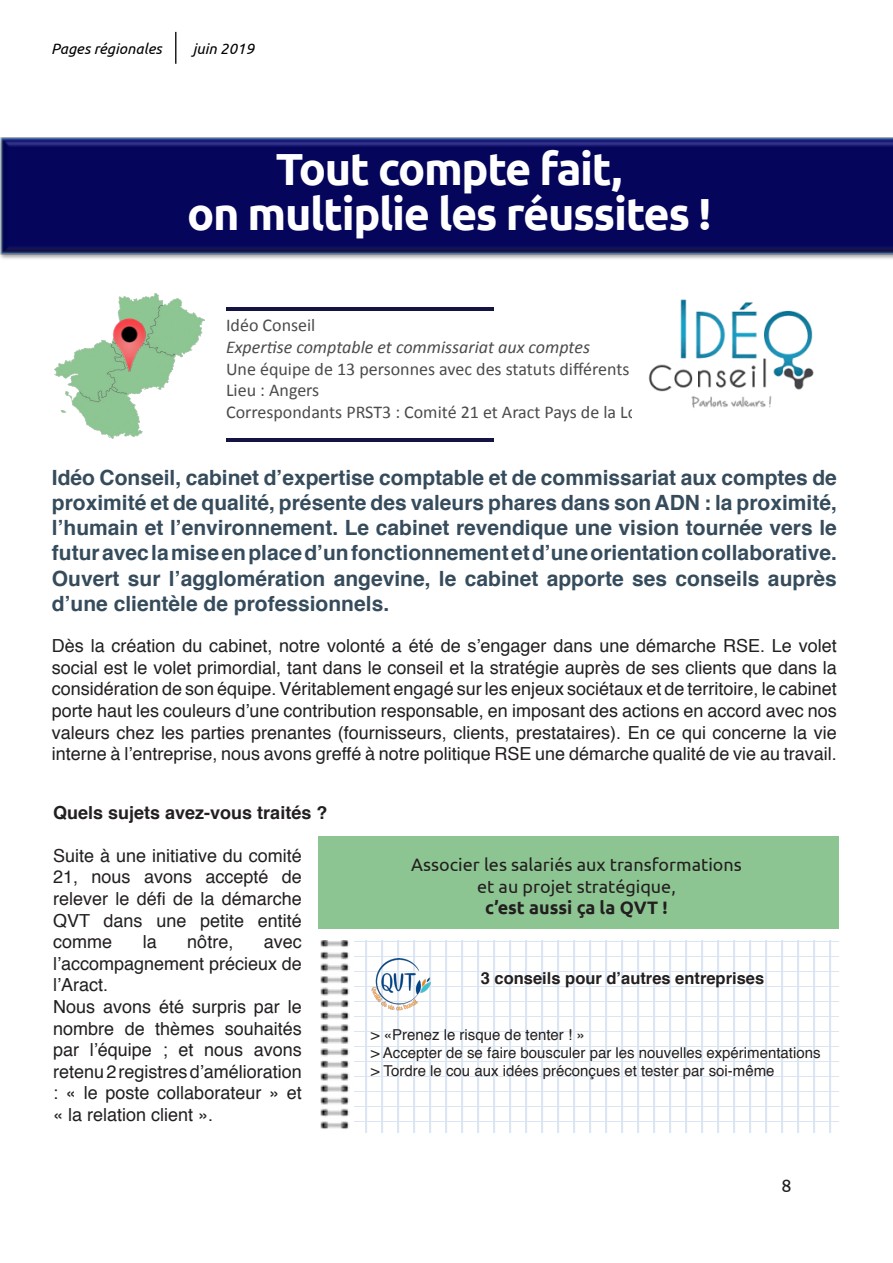
<style>
.page{position:relative;width:893px;height:1263px;background:#fff}
.page>*{position:absolute;margin:0;border:0;box-sizing:border-box;transform-origin:0 0}
.t1{font:700 45px "Ubuntu";letter-spacing:-.03em;color:#fff}
.t2{font:700 21px/25.2px "Helvetica";color:#364c5c;text-align:justify}
.t3{font:18px/21.6px "Helvetica";color:#231f20;text-align:justify}
.t4{font:18px "Calibri";color:#4b4a4d}
.t5{font:18px "Ubuntu";color:#231f20}
.t6{font:italic 18px "Calibri";color:#4b4a4d}
.t7{font:700 18px "Helvetica";color:#231f20}
.t8{font:700 18px "Ubuntu";color:#231f20}
.t9{font:700 16.5px "Helvetica";color:#231f20}
.t10{font:15px "Helvetica";color:#231f20}
.t11{font:italic 15px "Ubuntu";color:#000}
</style>
<div class="page">
<hr style="left:175px;top:32px;width:1px;height:32px;background:#231f20">
<img style="left:0;top:137px;width:893px;height:122px">
<hr style="left:226px;top:308px;width:268px;height:3px;background:#151343">
<hr style="left:226px;top:439px;width:268px;height:3px;background:#151343">
<img style="left:54px;top:293px;width:150px;height:145px">
<img style="left:107px;top:317px;width:44px;height:58px">
<div style="left:318px;top:836px;width:520px;height:93px;background:#8dc592"></div>
<svg style="left:354px;top:941px;width:485px;height:191px"></svg>
<img style="left:320px;top:940px;width:30px;height:189px">
<img style="left:369px;top:959px;width:62px;height:55px">
<img style="left:648px;top:299px;width:166px;height:109px">
<p class="t11" style="left:51px;top:40px;width:112px">Pages régionales</p>
<p class="t11" style="left:193px;top:40px;width:63px">juin 2019</p>
<p class="t1" style="left:276px;top:142px;width:348px">Tout compte fait,</p>
<p class="t1" style="left:187px;top:187px;width:526px">on multiplie les réussites !</p>
<p class="t4" style="left:226px;top:314px;width:91px">Idéo Conseil</p>
<p class="t6" style="left:226px;top:336px;width:365px">Expertise comptable et commissariat aux comptes</p>
<p class="t4" style="left:226px;top:357px;width:405px">Une équipe de 13 personnes avec des statuts différents</p>
<p class="t4" style="left:226px;top:379px;width:95px">Lieu : Angers</p>
<p class="t4" style="left:226px;top:401px;width:432px">Correspondants PRST3 : Comité 21 et Aract Pays de la Loire</p>
<p class="t2" style="left:52px;top:465px;width:786px">Idéo Conseil, cabinet d’expertise comptable et de commissariat aux comptes de proximité et de qualité, présente des valeurs phares dans son ADN : la proximité, l’humain et l’environnement. Le cabinet revendique une vision tournée vers le futur avec la mise en place d’un fonctionnement et d’une orientation collaborative.<br>Ouvert sur l’agglomération angevine, le cabinet apporte ses conseils auprès d’une clientèle de professionnels.</p>
<p class="t3" style="left:52px;top:635px;width:786px">Dès la création du cabinet, notre volonté a été de s’engager dans une démarche RSE. Le volet social est le volet primordial, tant dans le conseil et la stratégie auprès de ses clients que dans la considération de son équipe. Véritablement engagé sur les enjeux sociétaux et de territoire, le cabinet porte haut les couleurs d’une contribution responsable, en imposant des actions en accord avec nos valeurs chez les parties prenantes (fournisseurs, clients, prestataires). En ce qui concerne la vie interne à l’entreprise, nous avons greffé à notre politique RSE une démarche qualité de vie au travail.</p>
<p class="t7" style="left:53px;top:798px;width:276px">Quels sujets avez-vous traités ?</p>
<p class="t3" style="left:53px;top:845px;width:250px">Suite à une initiative du comité 21, nous avons accepté de relever le défi de la démarche QVT dans une petite entité comme</p>
<p class="t3" style="left:143px;top:931px;width:16px">la</p>
<p class="t3" style="left:187px;top:931px;width:48px">nôtre,</p>
<p class="t3" style="left:53px;top:931px;width:250px;text-indent:211px">avec l’accompagnement précieux de l’Aract.</p>
<p class="t3" style="left:53px;top:996px;width:250px">Nous avons été surpris par le nombre de thèmes souhaités par l’équipe ; et nous avons retenu 2 registres d’amélioration : « le poste collaborateur » et « la relation client ».</p>
<p class="t5" style="left:411px;top:854px;width:332px">Associer les salariés aux transformations</p>
<p class="t5" style="left:477px;top:875px;width:200px">et au projet stratégique,</p>
<p class="t8" style="left:485px;top:897px;width:184px">c’est aussi ça la QVT !</p>
<p class="t9" style="left:481px;top:965px;width:285px">3 conseils pour d’autres entreprises</p>
<p class="t10" style="left:371px;top:1023px;width:215px">&gt; «Prenez le risque de tenter ! »</p>
<p class="t10" style="left:371px;top:1041px;width:451px">&gt; Accepter de se faire bousculer par les nouvelles expérimentations</p>
<p class="t10" style="left:371px;top:1059px;width:405px">&gt; Tordre le cou aux idées préconçues et tester par soi-même</p>
<p class="t5" style="left:781px;top:1174px;width:12px">8</p>
</div>
